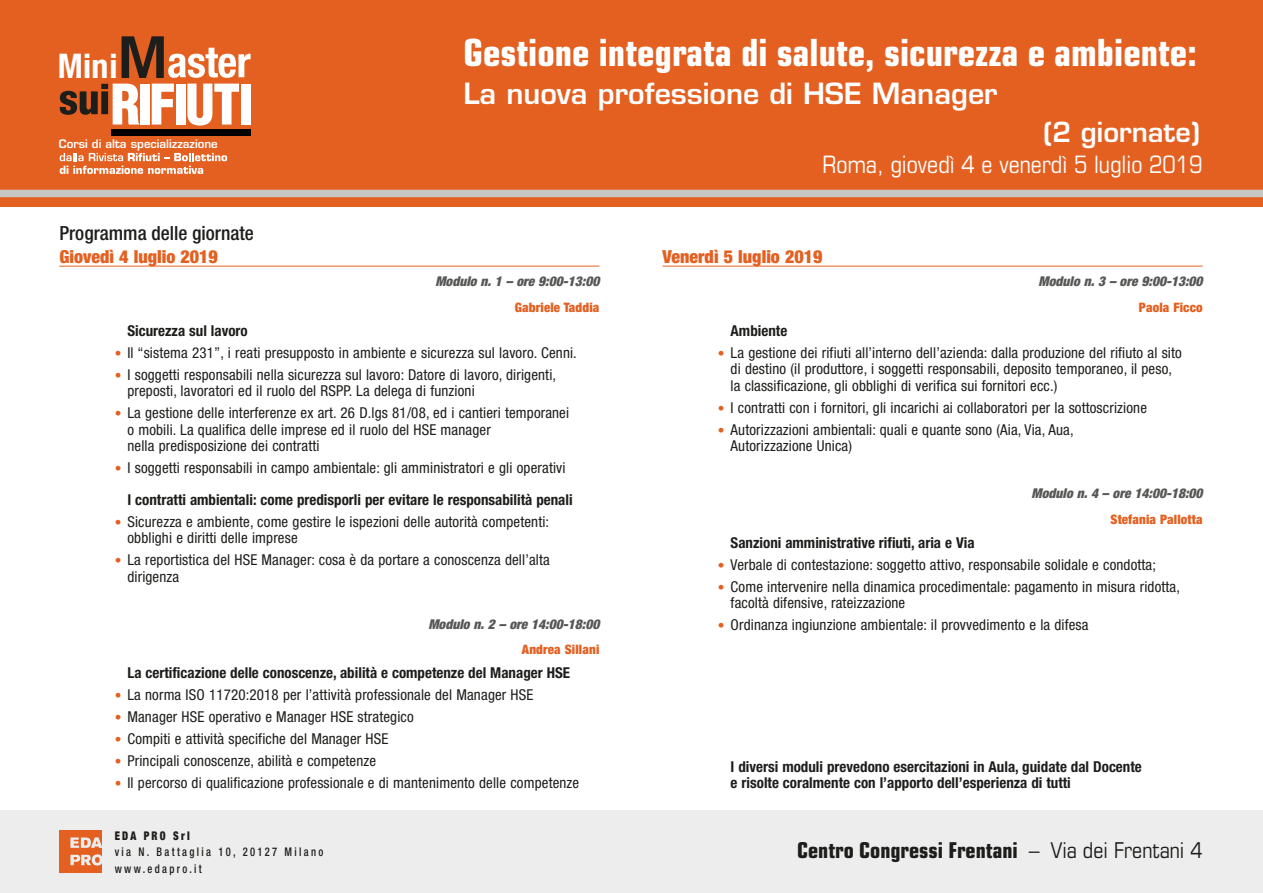
<style>
.page{position:relative;width:1263px;height:893px;background:#fff}
.page>*{position:absolute;margin:0;border:0;box-sizing:border-box;transform-origin:0 0}
.t1{font:700 condensed 37.5px "Eurostile";color:#fff}
.t2{font:700 condensed 33.75px "Helvetica Neue";color:#fff}
.t3{font:600 28.5px "Eurostile";color:#fff}
.t4{font:600 27px "Eurostile";color:#fff}
.t5{font:condensed 24px "Eurostile";color:#fff}
.t6{font:700 condensed 21.9px "Eurostile";color:#1d1d1b}
.t7{font:500 condensed 19.5px "Helvetica Neue LT Std";color:#1d1d1b}
.t8{font:900 condensed 18px "Helvetica Neue LT Std";color:#e36021}
.t9{font:condensed 15px/16.5px "Helvetica Neue LT Std";letter-spacing:.01em;color:#1d1d1b}
.t10{font:700 condensed 15px/16.5px "Helvetica Neue LT Std";color:#1d1d1b}
.t11{font:italic 900 condensed 13.5px "Helvetica Neue LT Std";color:#575756}
.t12{font:900 condensed 13.05px "Helvetica Neue LT Std";letter-spacing:.01em;color:#e36021}
.t13{font:500 condensed 12px/16.8px "Helvetica Neue LT Std";letter-spacing:.22em;color:#1d1d1b;scale:.88 1}
.t14{font:900 condensed 12px "Helvetica Neue LT Std";letter-spacing:.21em;color:#1d1d1b;scale:.88 1}
.t15{font:600 11.4px "Eurostile";color:#fff}
.s1{font-size:13.5px;color:#e36021}
.s2{font-weight:700}
.s3{font-weight:400}
</style>
<div class="page">
<div style="left:0;top:811px;width:1263px;height:82px;background:#ededed"></div>
<img style="left:60px;top:830px;width:42px;height:43px">
<hr style="left:59px;top:266px;width:540px;height:1px;background:#e36021">
<hr style="left:663px;top:266px;width:539px;height:1px;background:#e36021">
<div style="left:0;top:0;width:1263px;height:206px;background:#e36021"></div>
<div style="left:0;top:190px;width:1263px;height:7px;background:#c7c7c6"></div>
<svg style="left:122px;top:36px;width:129px;height:42px"></svg>
<div style="left:112px;top:129px;width:139px;height:6px;background:#000"></div>
<svg style="left:60px;top:84px;width:79px;height:41px"></svg>
<div style="left:140px;top:84px;width:10px;height:41px;background:#fff"></div>
<svg style="left:152px;top:84px;width:22px;height:41px"></svg>
<div style="left:176px;top:84px;width:9px;height:41px;background:#fff"></div>
<svg style="left:187px;top:84px;width:52px;height:42px"></svg>
<div style="left:241px;top:84px;width:10px;height:41px;background:#fff"></div>
<svg style="left:60px;top:153px;width:167px;height:21px"></svg>
<h2 class="t2" style="left:58px;top:38px;width:61px">Mini</h2>
<p class="t15" style="left:59px;top:137px;width:160px">Corsi di alta specializzazione</p>
<h3 class="t7" style="left:59px;top:222px;width:196px">Programma delle giornate</h3>
<p class="t8" style="left:59px;top:245px;width:160px">Giovedì 4 luglio 2019</p>
<h1 class="t1" style="left:463px;top:30px;width:735px">Gestione integrata di salute, sicurezza e ambiente:</h1>
<h3 class="t3" style="left:463px;top:75px;width:536px">La nuova professione di HSE Manager</h3>
<h3 class="t4" style="left:1043px;top:115px;width:159px">(2 giornate)</h3>
<h3 class="t5" style="left:822px;top:150px;width:382px">Roma, giovedì 4 e venerdì 5 luglio 2019</h3>
<p class="t11" style="left:435px;top:273px;width:165px">Modulo n. 1 – ore 9:00-13:00</p>
<p class="t12" style="left:515px;top:299px;width:86px">Gabriele Taddia</p>
<p class="t8" style="left:663px;top:245px;width:161px">Venerdì 5 luglio 2019</p>
<p class="t11" style="left:1038px;top:273px;width:165px">Modulo n. 3 – ore 9:00-13:00</p>
<p class="t12" style="left:1139px;top:299px;width:65px">Paola Ficco</p>
<p class="t10" style="left:127px;top:322px;width:122px">Sicurezza sul lavoro</p>
<p class="t9" style="left:115px;top:344px;width:464px"><span class="s1">•</span> Il “sistema 231”, i reati presupposto in ambiente e sicurezza sul lavoro. Cenni.</p>
<p class="t9" style="left:127px;top:366px;width:430px;text-indent:-13px"><span class="s1">•</span> I soggetti responsabili nella sicurezza sul lavoro: Datore di lavoro, dirigenti, preposti, lavoratori ed il ruolo del RSPP. La delega di funzioni</p>
<p class="t9" style="left:127px;top:405px;width:443px;text-indent:-13px"><span class="s1">•</span> La gestione delle interferenze ex art. 26 D.lgs 81/08, ed i cantieri temporanei o mobili. La qualifica delle imprese ed il ruolo del HSE manager<br>nella predisposizione dei contratti</p>
<p class="t9" style="left:127px;top:452px;width:447px;line-height:31.3px;text-indent:-13px"><span class="s1">•</span> I soggetti responsabili in campo ambientale: gli amministratori e gli operativi<br><span class="s2">I contratti ambientali: come predisporli per evitare le responsabilità penali</span></p>
<p class="t9" style="left:127px;top:513px;width:423px;text-indent:-13px"><span class="s1">•</span> Sicurezza e ambiente, come gestire le ispezioni delle autorità competenti: obblighi e diritti delle imprese</p>
<p class="t9" style="left:127px;top:552px;width:424px;text-indent:-13px"><span class="s1">•</span> La reportistica del HSE Manager: cosa è da portare a conoscenza dell’alta dirigenza</p>
<p class="t11" style="left:428px;top:616px;width:173px">Modulo n. 2 – ore 14:00-18:00</p>
<p class="t12" style="left:522px;top:641px;width:79px">Andrea Sillani</p>
<p class="t10" style="left:127px;top:664px;width:444px">La certificazione delle conoscenze, abilità e competenze del Manager HSE</p>
<p class="t9" style="left:115px;top:686px;width:420px"><span class="s1">•</span> La norma ISO 11720:2018 per l’attività professionale del Manager HSE</p>
<p class="t9" style="left:115px;top:708px;width:301px"><span class="s1">•</span> Manager HSE operativo e Manager HSE strategico</p>
<p class="t9" style="left:115px;top:730px;width:275px"><span class="s1">•</span> Compiti e attività specifiche del Manager HSE</p>
<p class="t9" style="left:115px;top:753px;width:263px"><span class="s1">•</span> Principali conoscenze, abilità e competenze</p>
<p class="t9" style="left:115px;top:775px;width:466px"><span class="s1">•</span> Il percorso di qualificazione professionale e di mantenimento delle competenze</p>
<p class="t10" style="left:731px;top:322px;width:58px">Ambiente</p>
<p class="t9" style="left:731px;top:344px;width:453px;text-indent:-13px"><span class="s1">•</span> La gestione dei rifiuti all’interno dell’azienda: dalla produzione del rifiuto al sito di destino (il produttore, i soggetti responsabili, deposito temporaneo, il peso, la classificazione, gli obblighi di verifica sui fornitori ecc.)</p>
<p class="t9" style="left:718px;top:399px;width:431px"><span class="s1">•</span> I contratti con i fornitori, gli incarichi ai collaboratori per la sottoscrizione</p>
<p class="t9" style="left:731px;top:421px;width:344px;text-indent:-13px"><span class="s1">•</span> Autorizzazioni ambientali: quali e quante sono (Aia, Via, Aua,<br>Autorizzazione Unica)</p>
<p class="t11" style="left:1031px;top:485px;width:173px">Modulo n. 4 – ore 14:00-18:00</p>
<p class="t12" style="left:1110px;top:511px;width:94px">Stefania Pallotta</p>
<p class="t10" style="left:731px;top:534px;width:245px">Sanzioni amministrative rifiuti, aria e Via</p>
<p class="t9" style="left:718px;top:556px;width:440px"><span class="s1">•</span> Verbale di contestazione: soggetto attivo, responsabile solidale e condotta;</p>
<p class="t9" style="left:731px;top:578px;width:451px;text-indent:-13px"><span class="s1">•</span> Come intervenire nella dinamica procedimentale: pagamento in misura ridotta, facoltà difensive, rateizzazione</p>
<p class="t9" style="left:718px;top:617px;width:372px"><span class="s1">•</span> Ordinanza ingiunzione ambientale: il provvedimento e la difesa</p>
<p class="t10" style="left:731px;top:758px;width:413px">I diversi moduli prevedono esercitazioni in Aula, guidate dal Docente e risolte coralmente con l’apporto dell’esperienza di tutti</p>
<p class="t14" style="left:115px;top:828px;width:87px">EDA PRO Srl</p>
<p class="t13" style="left:115px;top:844px;width:238px">via N. Battaglia 10, 20127 Milano www.edapro.it</p>
<h3 class="t6" style="left:797px;top:837px;width:407px">Centro Congressi Frentani <span class="s3">– Via dei Frentani 4</span></h3>
</div>
